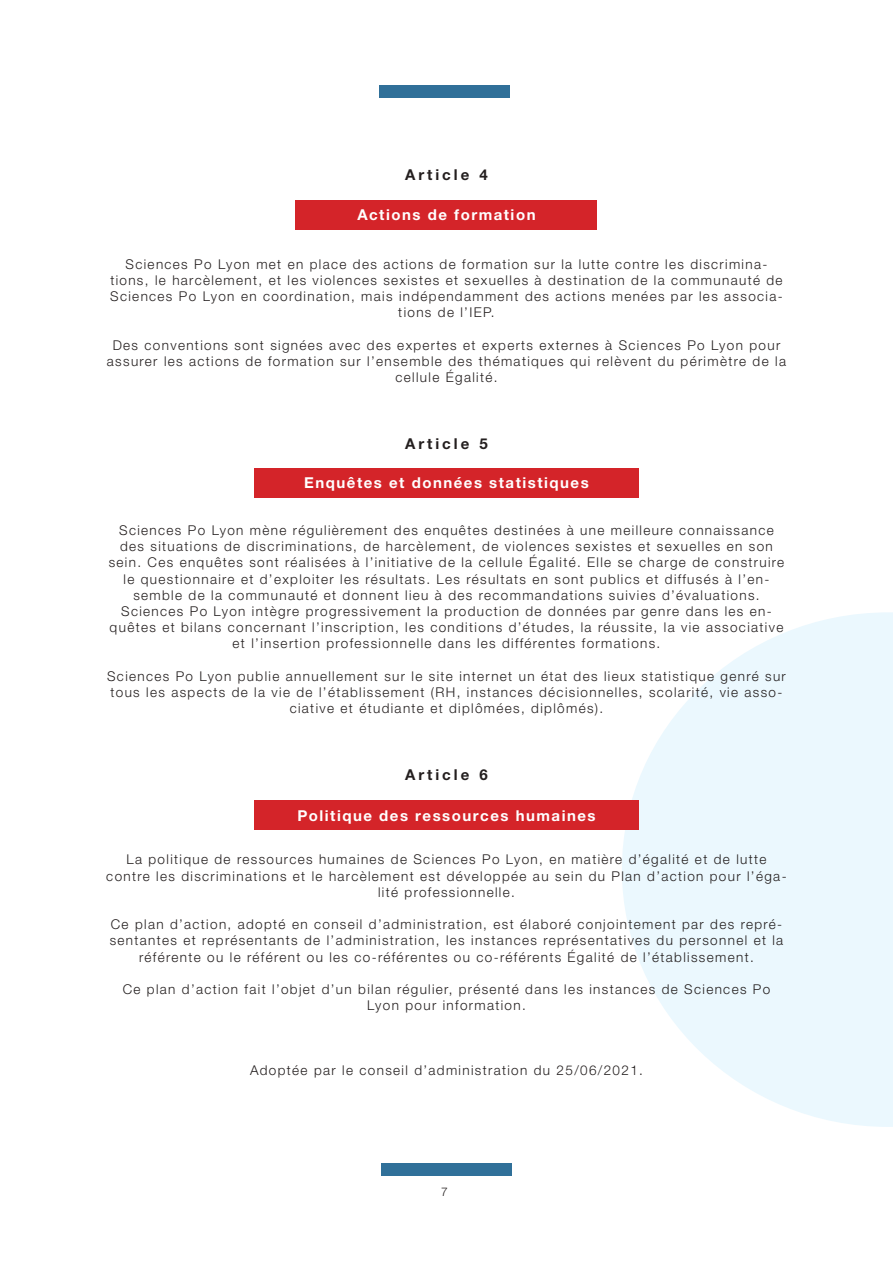
<style>
.page{position:relative;width:893px;height:1263px;background:#fff}
.page>*{position:absolute;margin:0;border:0;box-sizing:border-box;transform-origin:0 0}
.t1{font:700 15px "Helvetica Neue LT Pro";letter-spacing:.1em;color:#fff}
.t2{font:700 15px "Helvetica Neue LT Pro";letter-spacing:.2em;color:#241f1f}
.t3{font:300 13.5px/16.2px "Helvetica Neue LT Pro";letter-spacing:.1em;color:#241f1f;text-align:center}
.t4{font:300 12px "Helvetica Neue LT Pro";color:#241f1f}
</style>
<div class="page">
<svg style="left:622px;top:612px;width:271px;height:515px;fill:#ebf8fe"></svg>
<div style="left:379px;top:85px;width:131px;height:13px;background:#307099"></div>
<div style="left:381px;top:1163px;width:131px;height:13px;background:#307099"></div>
<div style="left:296px;top:200px;width:301px;height:30px;background:#d42429"></div>
<div style="left:254px;top:468px;width:385px;height:29px;background:#d42429"></div>
<div style="left:254px;top:800px;width:385px;height:30px;background:#d42429"></div>
<p class="t2" style="left:405px;top:166px;width:84px">Article 4</p>
<p class="t1" style="left:357px;top:205px;width:180px">Actions de formation</p>
<p class="t3" style="left:110px;top:255px;width:674px">Sciences Po Lyon met en place des actions de formation sur la lutte contre les discrimina&shy;tions, le harcèlement, et les violences sexistes et sexuelles à destination de la communauté de Sciences Po Lyon en coordination, mais indépendamment des actions menées par les associa&shy;tions de l’IEP.</p>
<p class="t3" style="left:107px;top:336px;width:681px">Des conventions sont signées avec des expertes et experts externes à Sciences Po Lyon pour assurer les actions de formation sur l’ensemble des thématiques qui relèvent du périmètre de la cellule Égalité.</p>
<p class="t2" style="left:405px;top:434px;width:84px">Article 5</p>
<p class="t1" style="left:304px;top:473px;width:286px">Enquêtes et données statistiques</p>
<p class="t3" style="left:109px;top:522px;width:677px">Sciences Po Lyon mène régulièrement des enquêtes destinées à une meilleure connaissance des situations de discriminations, de harcèlement, de violences sexistes et sexuelles en son sein. Ces enquêtes sont réalisées à l’initiative de la cellule Égalité. Elle se charge de construire le questionnaire et d’exploiter les résultats. Les résultats en sont publics et diffusés à l’en&shy;semble de la communauté et donnent lieu à des recommandations suivies d’évaluations.<br>Sciences Po Lyon intègre progressivement la production de données par genre dans les en&shy;quêtes et bilans concernant l’inscription, les conditions d’études, la réussite, la vie associative et l’insertion professionnelle dans les différentes formations.</p>
<p class="t3" style="left:107px;top:668px;width:680px">Sciences Po Lyon publie annuellement sur le site internet un état des lieux statistique genré sur tous les aspects de la vie de l’établissement (RH, instances décisionnelles, scolarité, vie asso&shy;ciative et étudiante et diplômées, diplômés).</p>
<p class="t2" style="left:405px;top:765px;width:84px">Article 6</p>
<p class="t1" style="left:297px;top:806px;width:300px">Politique des ressources humaines</p>
<p class="t3" style="left:106px;top:851px;width:682px">La politique de ressources humaines de Sciences Po Lyon, en matière d’égalité et de lutte contre les discriminations et le harcèlement est développée au sein du Plan d’action pour l’éga&shy;lité professionnelle.</p>
<p class="t3" style="left:110px;top:916px;width:675px">Ce plan d’action, adopté en conseil d’administration, est élaboré conjointement par des repré&shy;sentantes et représentants de l’administration, les instances représentatives du personnel et la référente ou le référent ou les co-référentes ou co-référents Égalité de l’établissement.</p>
<p class="t3" style="left:123px;top:981px;width:649px">Ce plan d’action fait l’objet d’un bilan régulier, présenté dans les instances de Sciences Po<br>Lyon pour information.</p>
<p class="t3" style="left:250px;top:1062px;width:394px">Adoptée par le conseil d’administration du 25/06/2021.</p>
<p class="t4" style="left:441px;top:1184px;width:8px">7</p>
</div>
